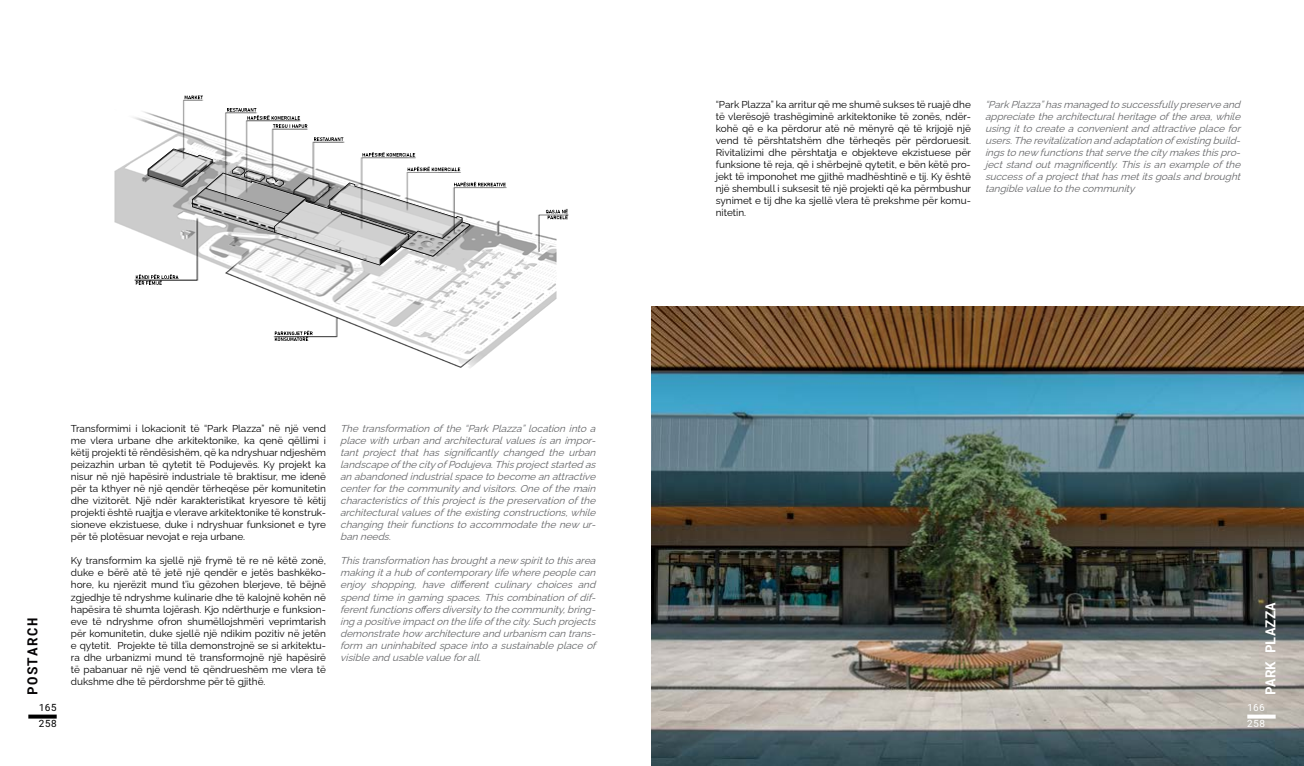
<style>
.page{position:relative;width:1304px;height:766px;background:#fff}
.page>*{position:absolute;margin:0;border:0;box-sizing:border-box;transform-origin:0 0}
.t1{font:700 14px "Roboto Mono";color:#fff}
.t2{font:700 14px "Roboto Mono";letter-spacing:.1em;color:#050304}
.t3{font:100 10px/12px "Raleway";color:#000;text-align:justify}
.t4{font:italic 100 10px/12px "Raleway";color:#636466;text-align:justify}
.t5{font:10px/16px "Roboto Mono";color:#fff}
.t6{font:10px/16px "Roboto Mono";color:#000}
</style>
<div class="page">
<img style="left:114px;top:95px;width:455px;height:273px">
<img style="left:192px;top:172px;width:217px;height:93px">
<img style="left:206px;top:188px;width:17px;height:26px">
<img style="left:223px;top:172px;width:186px;height:63px">
<img style="left:402px;top:221px;width:68px;height:36px">
<img style="left:293px;top:177px;width:39px;height:26px">
<svg style="left:306px;top:200px;width:9px;height:3px"></svg>
<img style="left:327px;top:182px;width:135px;height:57px">
<img style="left:274px;top:198px;width:32px;height:34px">
<img style="left:148px;top:148px;width:65px;height:39px">
<svg style="left:232px;top:166px;width:13px;height:9px"></svg>
<img style="left:244px;top:170px;width:21px;height:12px">
<img style="left:266px;top:177px;width:18px;height:10px">
<img style="left:652px;top:307px;width:652px;height:458px">
<svg style="left:1247px;top:714px;width:29px;height:4px"></svg>
<svg style="left:28px;top:714px;width:29px;height:4px"></svg>
<h1 class="t2" style="left:23px;top:694px;width:79px;rotate:-90deg">POSTARCH</h1>
<p class="t6" style="left:39px;top:699px;width:19px">165<br>258</p>
<p class="t3" style="left:71px;top:421px;width:257px">Transformimi i lokacionit të “Park Plazza” në një vend me vlera urbane dhe arkitektonike, ka qenë qëllimi i këtij projekti të rëndësishëm, që ka ndryshuar ndjeshëm peizazhin urban të qytetit të Podujevës. Ky projekt ka nisur në një hapësirë industriale të braktisur, me idenë për ta kthyer në një qendër tërheqëse për komunitetin dhe vizitorët. Një ndër karakteristikat kryesore të këtij projekti është ruajtja e vlerave arkitektonike të konstruk&shy;sioneve ekzistuese, duke i ndryshuar funksionet e tyre për të plotësuar nevojat e reja urbane.</p>
<p class="t3" style="left:71px;top:553px;width:257px">Ky transformim ka sjellë një frymë të re në këtë zonë, duke e bërë atë të jetë një qendër e jetës bashkëko&shy;hore, ku njerëzit mund t’iu gëzohen blerjeve, të bëjnë zgjedhje të ndryshme kulinarie dhe të kalojnë kohën në hapësira të shumta lojërash. Kjo ndërthurje e funksion&shy;eve të ndryshme ofron shumëllojshmëri veprimtarish për komunitetin, duke sjellë një ndikim pozitiv në jetën e qytetit. Projekte të tilla demonstrojnë se si arkitektu&shy;ra dhe urbanizmi mund të transformojnë një hapësirë të pabanuar në një vend të qëndrueshëm me vlera të dukshme dhe të përdorshme për të gjithë.</p>
<p class="t4" style="left:340px;top:421px;width:260px">Thetransformationofthe“ParkPlazza”locationintoa placewithurbanandarchitecturalvaluesisanimpor&shy;tant project that has significantly changed the urban landscapeofthecityofPodujeva.Thisprojectstartedas anabandonedindustrialspacetobecomeanattractive centerforthecommunityandvisitors.Oneofthemain characteristicsofthisprojectisthepreservationofthe architecturalvaluesoftheexistingconstructions,while changingtheirfunctionstoaccommodatethenew ur&shy;banneeds.</p>
<p class="t4" style="left:340px;top:553px;width:261px">Thistransformationhasbroughtanew spirittothisarea makingitahubofcontemporarylifewherepeoplecan enjoy shopping, have different culinary choices and spendtimeingamingspaces.Thiscombinationofdif&shy;ferentfunctionsoffersdiversitytothecommunity,bring&shy;ingapositiveimpactonthelifeofthecity.Suchprojects demonstratehow architectureandurbanism cantrans&shy;form anuninhabitedspaceintoasustainableplaceof visibleandusablevalueforall.</p>
<p class="t3" style="left:716px;top:97px;width:257px">“Park Plazza” ka arritur që me shumë sukses të ruajë dhe të vlerësojë trashëgiminë arkitektonike të zonës, ndër&shy;kohë që e ka përdorur atë në mënyrë që të krijojë një vend të përshtatshëm dhe tërheqës për përdoruesit.<br>Rivitalizimi dhe përshtatja e objekteve ekzistuese për funksione të reja, që i shërbejnë qytetit, e bën këtë pro&shy;jekt të imponohet me gjithë madhështinë e tij. Ky është një shembull i suksesit të një projekti që ka përmbushur synimet e tij dhe ka sjellë vlera të prekshme për komu&shy;nitetin.</p>
<p class="t4" style="left:985px;top:97px;width:261px">“ParkPlazza”hasmanagedtosuccessfullypreserveand appreciatethearchitecturalheritageofthearea,while usingittocreateaconvenientandattractiveplacefor users.Therevitalizationandadaptationofexistingbuild&shy;ingstonew functionsthatservethecitymakesthispro&shy;jectstandoutmagnificently.Thisisanexampleofthe successofaprojectthathasmetitsgoalsandbrought tangiblevaluetothecommunity</p>
<h1 class="t1" style="left:1261px;top:694px;width:94px;rotate:-90deg">PARK PLAZZA</h1>
<p class="t5" style="left:1247px;top:698px;width:19px">166<br>258</p>
</div>
